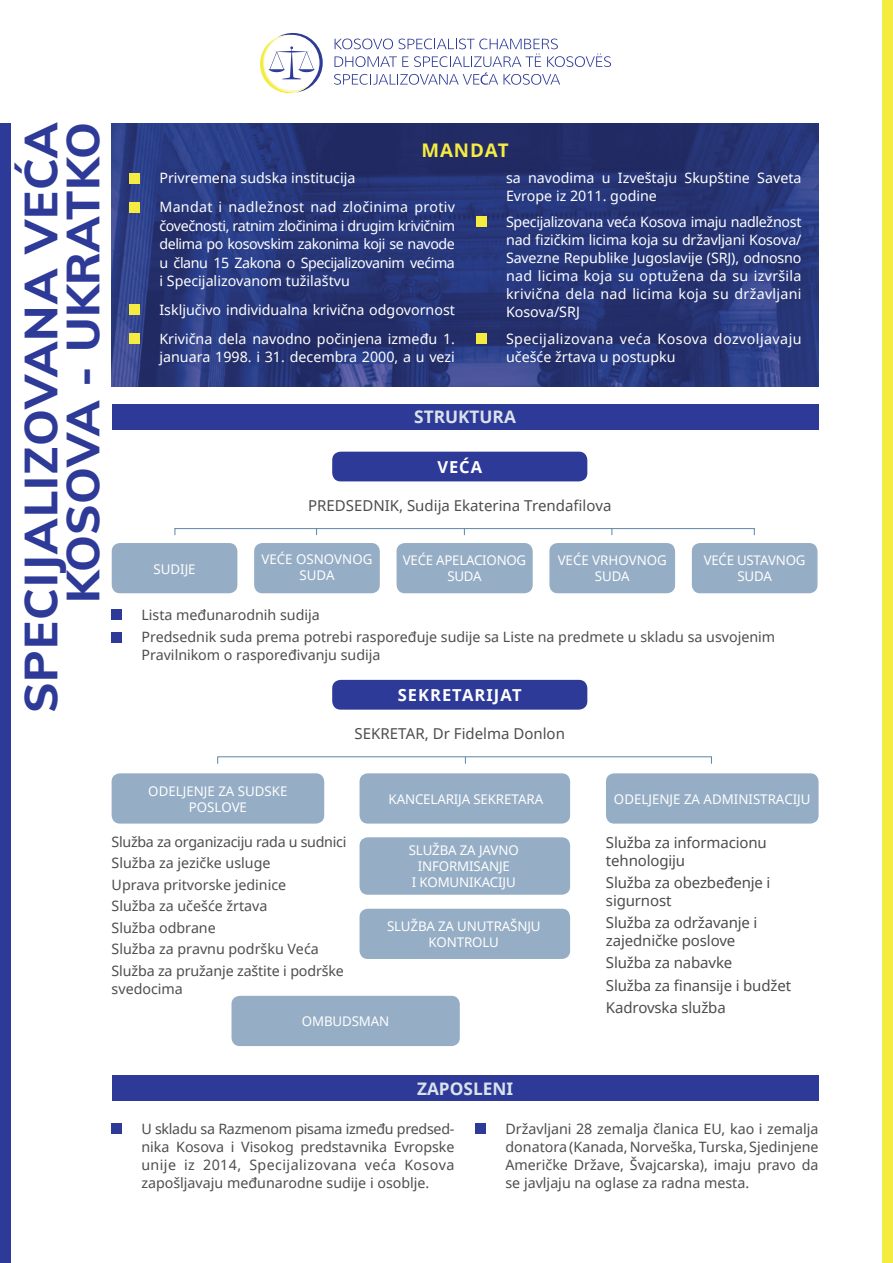
<style>
.page{position:relative;width:893px;height:1263px;background:#fff}
.page>*{position:absolute;margin:0;border:0;box-sizing:border-box;transform-origin:0 0}
.t1{font:800 46.5px/42px "Muli";letter-spacing:.02em;color:#2e3a97;text-align:right}
.t2{font:700 18.75px "Noto Sans";letter-spacing:.05em;color:#f5ec42}
.t3{font:700 17.25px "Noto Sans";color:#dae2ec}
.t4{font:700 16.5px "Noto Sans";letter-spacing:.06em;color:#fff}
.t5{font:15px/18px "Noto Sans";letter-spacing:-.01em;color:#4d4d4f}
.t6{font:14.25px/18px "Noto Sans";color:#4d4d4f;text-align:justify}
.t7{font:14.25px/18px "Noto Sans";color:#fff;text-align:justify}
.t8{font:14.25px/18px "Noto Sans";letter-spacing:.03em;color:#fff}
.t9{font:14.25px "Noto Sans";letter-spacing:-.02em;color:#4d4d4f}
.t10{font:13.35px/15.9px "Noto Sans";letter-spacing:-.01em;color:#fff;text-align:center}
</style>
<div class="page">
<img style="left:112px;top:123px;width:707px;height:264px">
<div style="left:0;top:123px;width:11px;height:1140px;background:#2e3a97"></div>
<div style="left:130px;top:173px;width:10px;height:10px;background:#f5ec42"></div>
<div style="left:130px;top:202px;width:10px;height:10px;background:#f5ec42"></div>
<div style="left:130px;top:305px;width:10px;height:10px;background:#f5ec42"></div>
<div style="left:130px;top:333px;width:10px;height:10px;background:#f5ec42"></div>
<div style="left:476px;top:217px;width:10px;height:10px;background:#f5ec42"></div>
<div style="left:476px;top:333px;width:10px;height:11px;background:#f5ec42"></div>
<div style="left:112px;top:405px;width:707px;height:25px;background:#2e3a97"></div>
<div style="left:112px;top:1076px;width:707px;height:25px;background:#2e3a97"></div>
<div style="left:112px;top:1124px;width:10px;height:10px;background:#2e3a97"></div>
<div style="left:476px;top:1124px;width:10px;height:10px;background:#2e3a97"></div>
<div style="left:112px;top:610px;width:10px;height:10px;background:#2e3a97"></div>
<div style="left:112px;top:632px;width:10px;height:10px;background:#2e3a97"></div>
<div style="left:112px;top:543px;width:125px;height:50px;background:#95adc5;border-radius:8px"></div>
<div style="left:254px;top:543px;width:126px;height:50px;background:#95adc5;border-radius:8px"></div>
<div style="left:397px;top:543px;width:136px;height:50px;background:#95adc5;border-radius:8px"></div>
<div style="left:549px;top:543px;width:126px;height:50px;background:#95adc5;border-radius:8px"></div>
<div style="left:692px;top:543px;width:125px;height:50px;background:#95adc5;border-radius:8px"></div>
<hr style="left:175px;top:528px;width:580px;height:1px;background:#5e85a5">
<hr style="left:217px;top:756px;width:495px;height:1px;background:#5e85a5">
<div style="left:112px;top:773px;width:212px;height:51px;background:#95adc5;border-radius:8px"></div>
<div style="left:360px;top:773px;width:210px;height:51px;background:#95adc5;border-radius:8px"></div>
<div style="left:606px;top:773px;width:213px;height:51px;background:#95adc5;border-radius:8px"></div>
<div style="left:360px;top:837px;width:210px;height:58px;background:#95adc5;border-radius:8px"></div>
<div style="left:360px;top:909px;width:210px;height:50px;background:#95adc5;border-radius:8px"></div>
<div style="left:231px;top:996px;width:229px;height:50px;background:#95adc5;border-radius:8px"></div>
<div style="left:332px;top:452px;width:255px;height:29px;background:#2e3a97;border-radius:9px"></div>
<div style="left:332px;top:680px;width:255px;height:30px;background:#2e3a97;border-radius:9px"></div>
<div style="left:882px;top:0;width:11px;height:1263px;background:#f5ec42"></div>
<svg style="left:260px;top:33px;width:63px;height:60px"></svg>
<svg style="left:334px;top:39px;width:277px;height:46px"></svg>
<p class="t1" style="left:17px;top:713px;width:593px;rotate:-90deg">SPECIJALIZOVANA VEĆA<br>KOSOVA - UKRATKO</p>
<p class="t2" style="left:421px;top:137px;width:89px">MANDAT</p>
<p class="t7" style="left:159px;top:169px;width:197px">Privremena sudska institucija</p>
<p class="t7" style="left:159px;top:198px;width:297px">Mandat i nadležnost nad zločinima protiv čovečnosti, ratnim zločinima i drugim krivičnim delima po kosovskim zakonima koji se navode u članu 15 Zakona o Specijalizovanim većima i Specijalizovanom tužilaštvu</p>
<p class="t7" style="left:159px;top:300px;width:297px">Isključivo individualna krivična odgovornost</p>
<p class="t7" style="left:159px;top:329px;width:297px">Krivična dela navodno počinjena između 1. januara 1998. i 31. decembra 2000, a u vezi</p>
<p class="t7" style="left:506px;top:168px;width:297px">sa navodima u Izveštaju Skupštine Saveta<br>Evrope iz 2011. godine</p>
<p class="t7" style="left:506px;top:213px;width:297px">Specijalizovana veća Kosova imaju nadležnost nad fizičkim licima koja su državljani Kosova/ Savezne Republike Jugoslavije (SRJ), odnosno nad licima koja su optužena da su izvršila krivična dela nad licima koja su državljani Kosova/SRJ</p>
<p class="t8" style="left:506px;top:329px;width:297px">Specijalizovana veća Kosova dozvoljavaju učešće žrtava u postupku</p>
<p class="t3" style="left:414px;top:405px;width:103px">STRUKTURA</p>
<p class="t4" style="left:437px;top:455px;width:46px">VEĆA</p>
<p class="t10" style="left:153px;top:560px;width:44px">SUDIJE</p>
<p class="t5" style="left:308px;top:496px;width:305px">PREDSEDNIK, Sudija Ekaterina Trendafilova</p>
<p class="t10" style="left:262px;top:551px;width:112px">VEĆE OSNOVNOG<br>SUDA</p>
<p class="t10" style="left:403px;top:551px;width:125px">VEĆE APELACIONOG<br>SUDA</p>
<p class="t10" style="left:558px;top:551px;width:111px">VEĆE VRHOVNOG<br>SUDA</p>
<p class="t10" style="left:704px;top:551px;width:103px">VEĆE USTAVNOG<br>SUDA</p>
<p class="t6" style="left:141px;top:605px;width:180px">Lista međunarodnih sudija</p>
<p class="t6" style="left:141px;top:628px;width:635px">Predsednik suda prema potrebi raspoređuje sudije sa Liste na predmete u skladu sa usvojenim<br>Pravilnikom o raspoređivanju sudija</p>
<p class="t4" style="left:398px;top:683px;width:125px">SEKRETARIJAT</p>
<p class="t5" style="left:355px;top:724px;width:212px">SEKRETAR, Dr Fidelma Donlon</p>
<p class="t10" style="left:148px;top:782px;width:141px">ODELJENJE ZA SUDSKE<br>POSLOVE</p>
<p class="t10" style="left:389px;top:790px;width:156px">KANCELARIJA SEKRETARA</p>
<p class="t10" style="left:614px;top:790px;width:198px">ODELJENJE ZA ADMINISTRACIJU</p>
<p class="t10" style="left:409px;top:842px;width:112px">SLUŽBA ZA JAVNO<br>INFORMISANJE<br>I KOMUNIKACIJU</p>
<p class="t10" style="left:387px;top:918px;width:155px">SLUŽBA ZA UNUTRAŠNJU<br>KONTROLU</p>
<p class="t9" style="left:112px;top:832px;width:236px">Služba za organizaciju rada u sudnici</p>
<p class="t6" style="left:112px;top:854px;width:160px">Služba za jezičke usluge</p>
<p class="t6" style="left:112px;top:875px;width:176px">Uprava pritvorske jedinice</p>
<p class="t6" style="left:112px;top:897px;width:157px">Služba za učešće žrtava</p>
<p class="t6" style="left:112px;top:918px;width:106px">Služba odbrane</p>
<p class="t6" style="left:112px;top:940px;width:209px">Služba za pravnu podršku Veća</p>
<p class="t6" style="left:112px;top:961px;width:234px">Služba za pružanje zaštite i podrške svedocima</p>
<p class="t5" style="left:606px;top:833px;width:162px">Služba za informacionu tehnologiju</p>
<p class="t5" style="left:606px;top:873px;width:166px">Služba za obezbeđenje i sigurnost</p>
<p class="t5" style="left:606px;top:913px;width:153px">Služba za održavanje i zajedničke poslove</p>
<p class="t5" style="left:606px;top:954px;width:128px">Služba za nabavke</p>
<p class="t5" style="left:606px;top:976px;width:187px">Služba za finansije i budžet</p>
<p class="t5" style="left:606px;top:998px;width:121px">Kadrovska služba</p>
<p class="t10" style="left:302px;top:1012px;width:89px">OMBUDSMAN</p>
<p class="t3" style="left:417px;top:1076px;width:98px">ZAPOSLENI</p>
<p class="t6" style="left:141px;top:1119px;width:315px">U skladu sa Razmenom pisama između predsed&shy;nika Kosova i Visokog predstavnika Evropske unije iz 2014, Specijalizovana veća Kosova zapošljavaju međunarodne sudije i osoblje.</p>
<p class="t6" style="left:505px;top:1119px;width:315px">Državljani 28 zemalja članica EU, kao i zemalja donatora (Kanada,Norveška, Turska, Sjedinjene Američke Države, Švajcarska), imaju pravo da se javljaju na oglase za radna mesta.</p>
</div>
